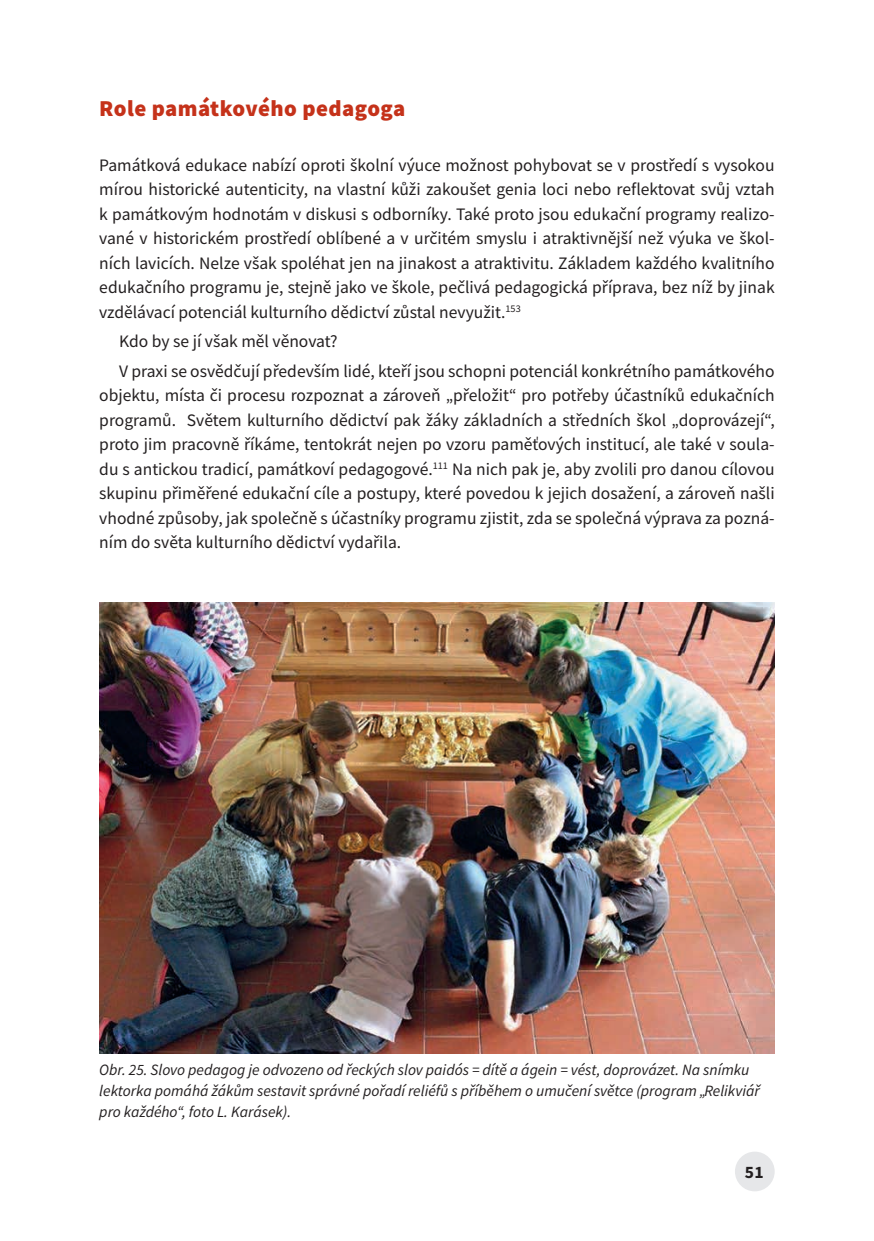
<style>
.page{position:relative;width:874px;height:1241px;background:#fff}
.page>*{position:absolute;margin:0;border:0;box-sizing:border-box;transform-origin:0 0}
.t1{font:900 22.75px "Source Sans Pro";letter-spacing:.02em;color:#c5321a}
.t2{font:17.5px/24.5px "Source Sans Pro";color:#231f20;text-align:justify}
.t3{font:700 17.5px "Source Sans Pro";color:#231f20}
.t4{font:italic 15.75px/21px "Source Sans Pro";color:#231f20}
</style>
<div class="page">
<div style="left:734px;top:1151px;width:40px;height:40px;background:#e6e7e9;border-radius:50%"></div>
<img style="left:99px;top:602px;width:675px;height:450px">
<h1 class="t1" style="left:99px;top:93px;width:307px">Role památkového pedagoga</h1>
<p class="t2" style="left:99px;top:152px;width:676px">Památková edukace nabízí oproti školní výuce možnost pohybovat se v prostředí s vysokou mírou historické autenticity, na vlastní kůži zakoušet genia loci nebo reflektovat svůj vztah k památkovým hodnotám v diskusi s odborníky. Také proto jsou edukační programy realizo&shy;vané v historickém prostředí oblíbené a v určitém smyslu i atraktivnější než výuka ve škol&shy;ních lavicích. Nelze však spoléhat jen na jinakost a atraktivitu. Základem každého kvalitního edukačního programu je, stejně jako ve škole, pečlivá pedagogická příprava, bez níž by jinak vzdělávací potenciál kulturního dědictví zůstal nevyužit.<sup>153</sup></p>
<p class="t2" style="left:119px;top:326px;width:656px;line-height:29.4px">Kdo by se jí však měl věnovat?<br>V praxi se osvědčují především lidé, kteří jsou schopni potenciál konkrétního památkového</p>
<p class="t2" style="left:99px;top:383px;width:676px">objektu, místa či procesu rozpoznat a zároveň „přeložit“ pro potřeby účastníků edukačních programů. Světem kulturního dědictví pak žáky základních a středních škol „doprovázejí“, proto jim pracovně říkáme, tentokrát nejen po vzoru paměťových institucí, ale také v soula&shy;du s antickou tradicí, památkoví pedagogové.<sup>111</sup> Na nich pak je, aby zvolili pro danou cílovou skupinu přiměřené edukační cíle a postupy, které povedou k jejich dosažení, a zároveň našli vhodné způsoby, jak společně s účastníky programu zjistit, zda se společná výprava za pozná&shy;ním do světa kulturního dědictví vydařila.</p>
<p class="t4" style="left:99px;top:1058px;width:661px">Obr. 25. Slovo pedagog je odvozeno od řeckých slov paidós = dítě a ágein = vést, doprovázet. Na snímku lektorka pomáhá žákům sestavit správné pořadí reliéfů s příběhem o umučení světce (program „Relikviář pro každého“, foto L. Karásek).</p>
<p class="t3" style="left:744px;top:1160px;width:20px">51</p>
</div>
